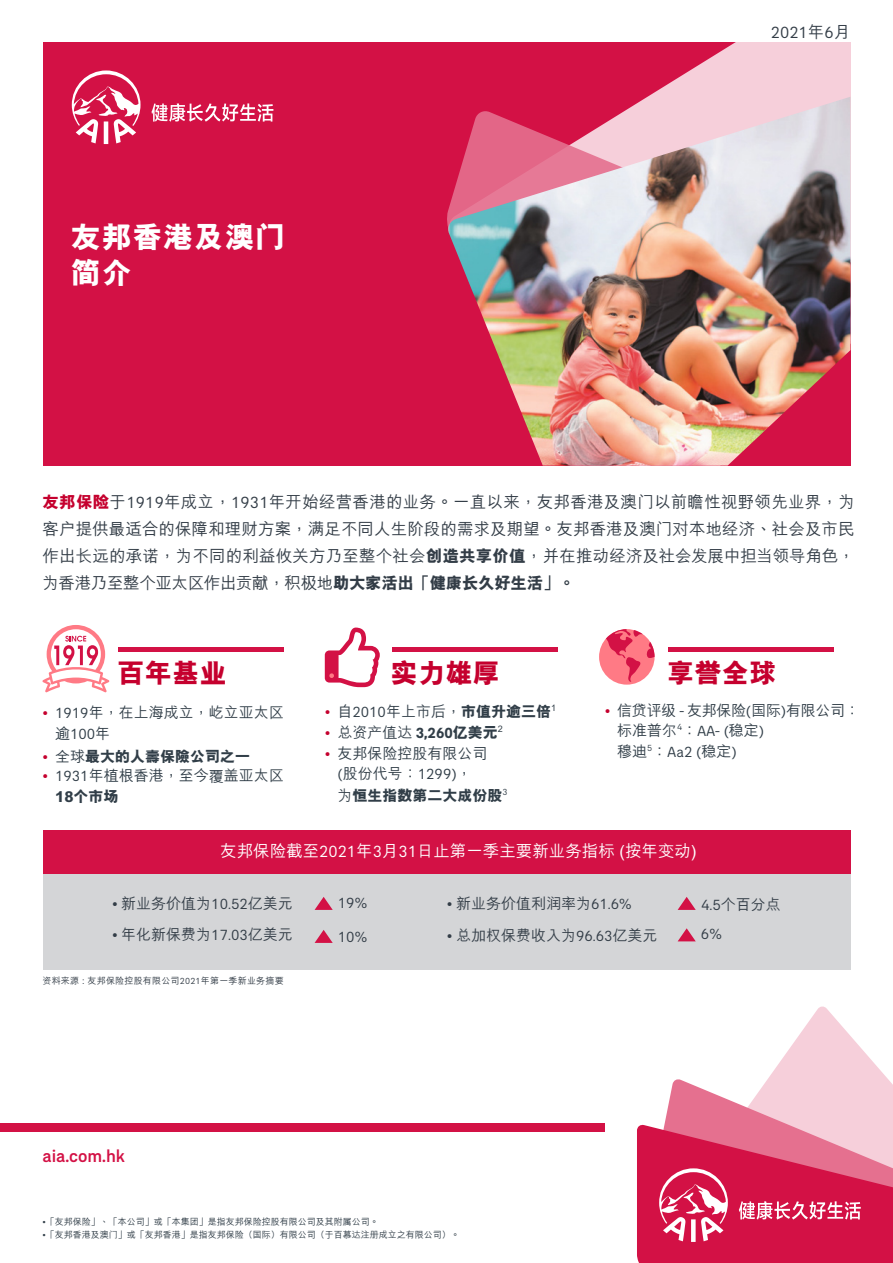
<style>
.page{position:relative;width:893px;height:1263px;background:#fff}
.page>*{position:absolute;margin:0;border:0;box-sizing:border-box;transform-origin:0 0}
.t1{font:800 30px/36px "M Hei HKS";letter-spacing:.025em;color:#fff}
.t2{font:800 27px "M Hei HKS";letter-spacing:.015em;color:#c5002e}
.t3{font:500 18px "AIA Everest";color:#d31145}
.t4{font:500 16.5px/27px "M Hei HKS";letter-spacing:-.01em;color:#333d47;text-align:justify}
.t5{font:500 16.5px "M Hei HKS";color:#fff}
.t6{font:16.5px "AIA Everest";color:#333d47}
.t7{font:500 15px/21px "M Hei HKS";color:#313e48}
.t8{font:500 15px "M Hei HKS";color:#333d47}
.t9{font:500 15px/20.7px "M Hei HKS";letter-spacing:-.02em;color:#313e48}
.t10{font:15px "AIA Everest";color:#313e48}
.t11{font:800 15px "M Hei HK";color:#313e48}
.t12{font:800 15px "M Hei HKS";color:#313e48}
.t13{font:15px "AIA Everest";color:#333d47}
.t14{font:500 9px "M Hei HKS";color:#313e48}
.t15{font:500 9px "M Hei HKS";letter-spacing:.025em;color:#333d47}
.s1{font-family:"M Hei HKS";font-weight:500}
.s2{font-weight:800;color:#c5002e}
.s3{font-family:"AIA Everest";font-weight:400}
.s4{font-weight:800}
.s5{font-family:"AIA Everest";font-weight:400;color:#c5002e}
.s6{font-family:"AIA Everest";font-weight:700}
.s7{font-weight:500}
</style>
<div class="page">
<div style="left:0;top:1123px;width:605px;height:9px;background:#d31145"></div>
<div style="left:43px;top:850px;width:807px;height:120px;background:#d4d5d7"></div>
<div style="left:43px;top:830px;width:807px;height:44px;background:#d31145"></div>
<svg style="left:768px;top:1006px;width:119px;height:72px;fill:#f6cfda"></svg>
<svg style="left:664px;top:1078px;width:229px;height:46px;background:#f2bccb"></svg>
<svg style="left:43px;top:625px;width:66px;height:67px"></svg>
<hr style="left:119px;top:647px;width:165px;height:4px;background:#d31145">
<hr style="left:668px;top:647px;width:165px;height:4px;background:#d31145">
<hr style="left:392px;top:647px;width:165px;height:4px;background:#d31145">
<svg style="left:325px;top:627px;width:55px;height:60px"></svg>
<div style="left:599px;top:629px;width:56px;height:56px;background:#ff7a85;border-radius:50%"></div>
<svg style="left:606px;top:629px;width:49px;height:54px"></svg>
<svg style="left:637px;top:1124px;width:256px;height:139px;background:#db3d67"></svg>
<div style="left:43px;top:43px;width:807px;height:423px;background:#d31145"></div>
<svg style="left:647px;top:43px;width:203px;height:54px;fill:#f6cfda"></svg>
<img style="left:447px;top:97px;width:403px;height:369px">
<svg style="left:72px;top:70px;width:201px;height:74px"></svg>
<svg style="left:315px;top:897px;width:18px;height:13px"></svg>
<svg style="left:315px;top:930px;width:18px;height:13px"></svg>
<svg style="left:678px;top:897px;width:18px;height:13px"></svg>
<svg style="left:678px;top:928px;width:18px;height:13px"></svg>
<h1 class="t1" style="left:71px;top:219px;width:216px">友邦香港及澳門簡介</h1>
<p class="t6" style="left:771px;top:23px;width:81px">2021<span class="s1">年</span>6<span class="s1">月</span></p>
<p class="t4" style="left:43px;top:487px;width:814px"><span class="s2">友邦保險</span>於<span class="s3">1919</span>年成立，<span class="s3">1931</span>年開始經營香港的業務。一直以來，友邦香港及澳門以前瞻性視野領先業界，為客戶提供最適合的保障和理財方案，滿足不同人生階段的需求及期望。友邦香港及澳門對本地經濟、社會及市民作出長遠的承諾，為不同的利益攸關方乃至整個社會<span class="s4">創造共享價值</span>，並在推動經濟及社會發展中擔當領導角色，為香港乃至整個亞太區作出貢獻，積極地<span class="s4">助大家活出「健康長久好生活」。</span></p>
<h2 class="t2" style="left:117px;top:655px;width:111px">百年基業</h2>
<h2 class="t2" style="left:391px;top:655px;width:111px">實力雄厚</h2>
<h2 class="t2" style="left:667px;top:655px;width:111px">享譽全球</h2>
<p class="t7" style="left:43px;top:701px;width:243px"><span class="s5">•</span> <span class="s3">1919</span>年，在上海成立，屹立亞太區</p>
<p class="t10" style="left:55px;top:725px;width:57px"><span class="s1">逾</span>100<span class="s1">年</span></p>
<p class="t11" style="left:43px;top:746px;width:209px"><span class="s5">•</span> <span class="s1">全球</span>最大的人壽保險公司之一</p>
<p class="t7" style="left:55px;top:764px;width:230px;text-indent:-13px"><span class="s5">•</span> <span class="s3">1931</span>年植根香港，至今覆蓋亞太區<br><span class="s4">18個市場</span></p>
<p class="t7" style="left:325px;top:700px;width:233px"><span class="s5">•</span> 自<span class="s3">2010</span>年上市後，<span class="s4">市值升逾三倍</span><sup>1</sup></p>
<p class="t7" style="left:325px;top:721px;width:180px"><span class="s5">•</span> 總資產值達 <span class="s6">3,260</span><span class="s4">億美元</span><sup>2</sup></p>
<p class="t7" style="left:325px;top:742px;width:164px"><span class="s5">•</span> 友邦保險控股有限公司</p>
<p class="t10" style="left:337px;top:765px;width:136px">(<span class="s1">股份代號：</span>1299)<span class="s1">，</span></p>
<p class="t12" style="left:337px;top:785px;width:172px"><span class="s7">為</span>恆生指數第二大成份股<sup>3</sup></p>
<p class="t9" style="left:617px;top:699px;width:244px;text-indent:-13px"><span class="s5">•</span> 信貸評級 <span class="s3">-</span> 友邦保險<span class="s3">(</span>國際<span class="s3">)</span>有限公司：標準普爾<sup>4</sup>：<span class="s3">AA- (</span>穩定<span class="s3">)<br></span>穆迪<sup>5</sup>：<span class="s3">Aa2 (</span>穩定<span class="s3">)</span></p>
<p class="t5" style="left:220px;top:839px;width:478px">友邦保險截至<span class="s3">2021</span>年<span class="s3">3</span>月<span class="s3">31</span>日止第一季主要新業務指標 (按年變動)</p>
<p class="t8" style="left:447px;top:893px;width:186px"><span class="s3">•</span> 新業務價值利潤率為<span class="s3">61.6%</span></p>
<p class="t8" style="left:447px;top:925px;width:212px"><span class="s3">•</span> 總加權保費收入為<span class="s3">96.63</span>億美元</p>
<p class="t8" style="left:112px;top:892px;width:182px"><span class="s3">•</span> 新業務價值為<span class="s3">10.52</span>億美元</p>
<p class="t8" style="left:112px;top:924px;width:182px"><span class="s3">•</span> 年化新保費為<span class="s3">17.03</span>億美元</p>
<p class="t13" style="left:338px;top:894px;width:31px">19%</p>
<p class="t13" style="left:338px;top:928px;width:31px">10%</p>
<p class="t8" style="left:701px;top:894px;width:81px"><span class="s3">4.5</span>個百分點</p>
<p class="t13" style="left:701px;top:926px;width:22px">6%</p>
<p class="t15" style="left:42px;top:974px;width:243px">資料來源 : 友邦保險控股有限公司<span class="s3">2021</span>年第一季新業務摘要</p>
<p class="t3" style="left:43px;top:1146px;width:84px">aia.com.hk</p>
<p class="t14" style="left:43px;top:1215px;width:338px"><span class="s3">•</span>「友邦保險」、「本公司」或「本集團」是指友邦保險控股有限公司及其附屬公司。</p>
<p class="t14" style="left:43px;top:1228px;width:419px"><span class="s3">•</span>「友邦香港及澳門」或「友邦香港」是指友邦保險（國際）有限公司（於百慕達註冊成立之有限公司）。</p>
</div>
